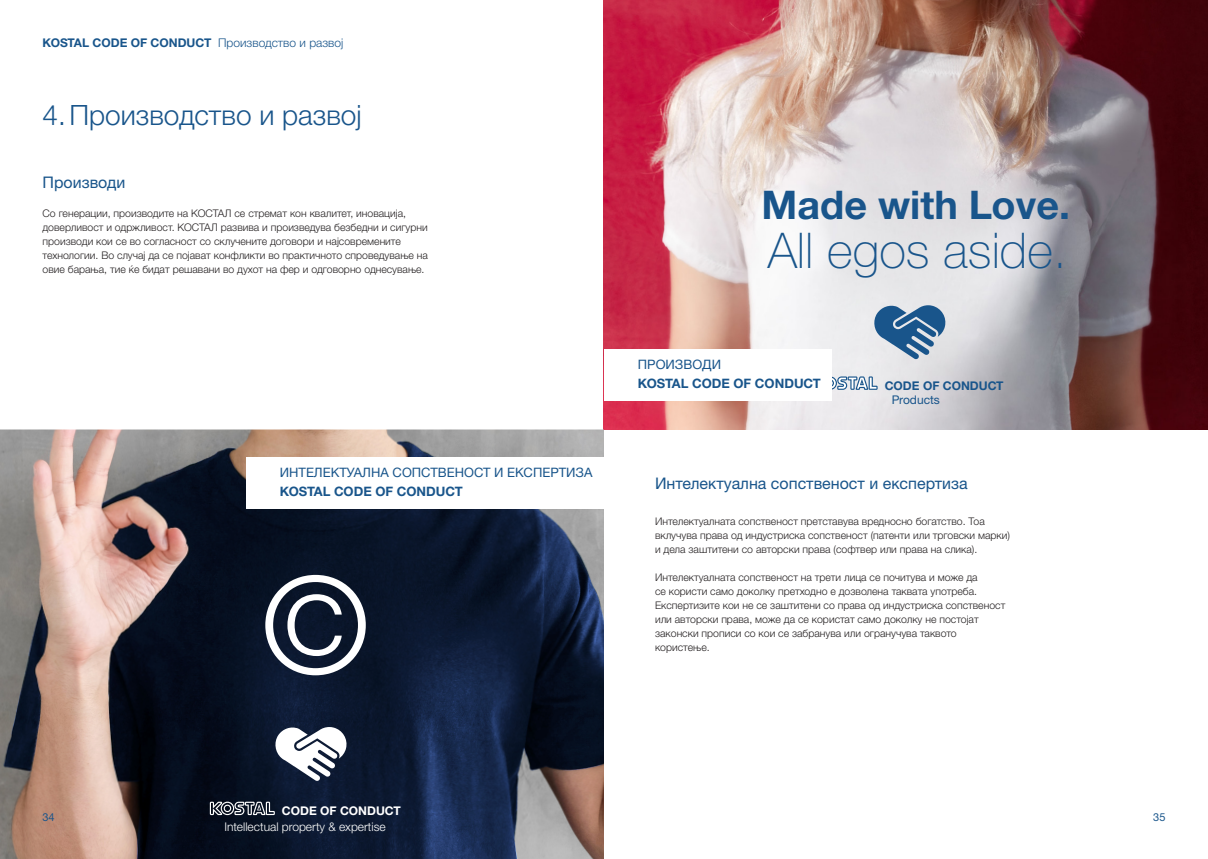
<style>
.page{position:relative;width:1208px;height:859px;background:#fff}
.page>*{position:absolute;margin:0;border:0;box-sizing:border-box;transform-origin:0 0}
.typo_shirts{font:300 135px "Helvetica Neue LTW1 G";color:#fff}
.typo_shirts-2{font:100 49.3px "Helvetica Neue LTW1 G";color:#19558b}
.typo_shirts-3{font:700 39.5px "Helvetica Neue LTW1 G";color:#19558b}
.t1{font:300 28px "Helvetica Neue LTW1 G";color:#19558b}
.t2{font:16px "Helvetica Neue LTW1 G";color:#19558b}
.t3{font:13px/19px "Helvetica Neue LTW1 G";color:#19558b}
.t4{font:700 13px/19px "Helvetica Neue LTW1 G";color:#19558b}
.t5{font:700 12px "Helvetica Neue LTW1 G";color:#19558b}
.t6{font:300 12px "Helvetica Neue LTW1 G";color:#fff}
.t7{font:700 12px "Helvetica Neue LTW1 G";color:#fff}
.t8{font:12px "Helvetica Neue LTW1 G";color:#19558b}
.t9{font:11px "Helvetica Neue LTW1 G";color:#19558b}
.fliesstext{font:300 10.5px/14px "Helvetica Neue LTW1 G";color:#231f20}
.s1{font-weight:300}
.s2{font-weight:400}
.s3{font-weight:700}
</style>
<div class="page">
<img style="left:604px;top:0;width:604px;height:429px">
<svg style="left:872px;top:304px;width:75px;height:56px;background:#7999b6"></svg>
<svg style="left:831px;top:376px;width:46px;height:14px"></svg>
<img style="left:0;top:429px;width:604px;height:430px">
<svg style="left:210px;top:802px;width:65px;height:13px"></svg>
<svg style="left:273px;top:726px;width:75px;height:55px"></svg>
<div style="left:246px;top:458px;width:358px;height:51px;background:#fff"></div>
<div style="left:604px;top:350px;width:227px;height:51px;background:#fff"></div>
<p class="t5" style="left:43px;top:35px;width:302px">KOSTAL CODE OF CONDUCT <span class="s1">Производство и развој</span></p>
<p class="t1" style="left:43px;top:98px;width:321px">4.Производство и развој</p>
<h3 class="t2" style="left:43px;top:172px;width:84px">Производи</h3>
<p class="fliesstext" style="left:43px;top:206px;width:387px">Со генерации, производите на КОСТАЛ се стремат кон квалитет, иновација, доверливост и одржливост. КОСТАЛ развива и произведува безбедни и сигурни производи кои се во согласност со склучените договори и најсовремените технологии. Во случај да се појават конфликти во практичното спроведување на овие барања, тие ќе бидат решавани во духот на фер и одговорно однесување.</p>
<p class="typo_shirts-3" style="left:761px;top:181px;width:310px">Made with Love.</p>
<p class="typo_shirts-2" style="left:767px;top:221px;width:300px">All egos aside.</p>
<p class="t4" style="left:638px;top:355px;width:184px"><span class="s2">ПРОИЗВОДИ<br></span>KOSTAL CODE OF CONDUCT</p>
<p class="t5" style="left:884px;top:378px;width:120px">CODE OF CONDUCT</p>
<p class="t8" style="left:891px;top:392px;width:50px">Products</p>
<p class="t3" style="left:280px;top:463px;width:314px">ИНТЕЛЕКТУАЛНА СОПСТВЕНОСТ И ЕКСПЕРТИЗА<br><span class="s3">KOSTAL CODE OF CONDUCT</span></p>
<h3 class="t2" style="left:655px;top:474px;width:314px">Интелектуална сопственост и експертиза</h3>
<p class="fliesstext" style="left:655px;top:514px;width:356px">Интелектуалната сопственост претставува вредносно богатство. Тоа вклучува права од индустриска сопственост (патенти или трговски марки) и дела заштитени со авторски права (софтвер или права на слика).</p>
<p class="fliesstext" style="left:655px;top:570px;width:352px">Интелектуалната сопственост на трети лица се почитува и може да<br>се користи само доколку претходно е дозволена таквата употреба.<br>Експертизите кои не се заштитени со права од индустриска сопственост или авторски права, може да се користат само доколку не постојат законски прописи со кои се забранува или огранучува таквото користење.</p>
<p class="typo_shirts" style="left:261px;top:543px;width:109px">©</p>
<p class="t7" style="left:282px;top:803px;width:120px">CODE OF CONDUCT</p>
<p class="t6" style="left:224px;top:819px;width:163px">Intellectual property &amp; expertise</p>
<p class="t9" style="left:43px;top:810px;width:14px">34</p>
<p class="t9" style="left:1153px;top:810px;width:14px">35</p>
</div>
